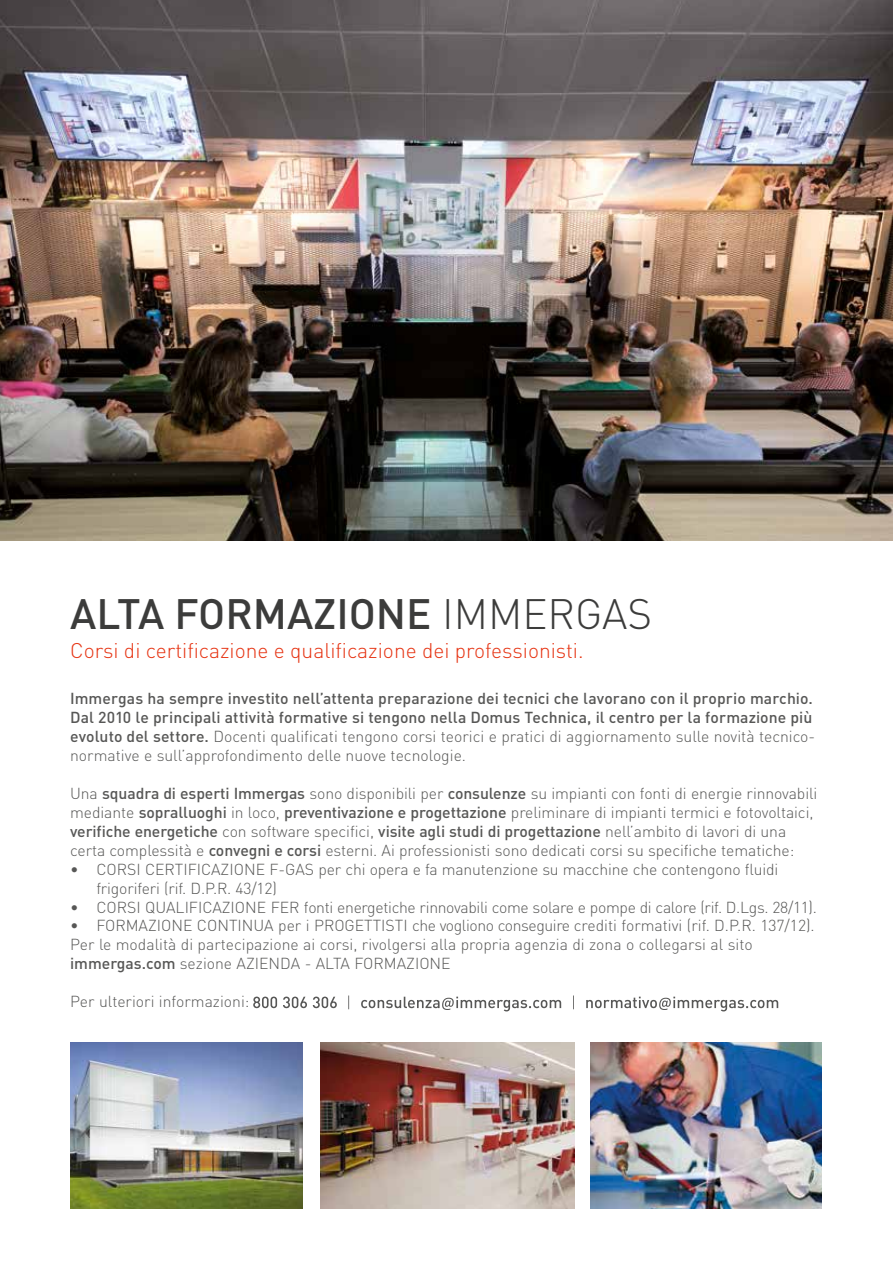
<style>
.page{position:relative;width:893px;height:1263px;background:#fff}
.page>*{position:absolute;margin:0;border:0;box-sizing:border-box;transform-origin:0 0}
.t1{font:500 42px "DIN";color:#3c3c3b}
.t2{font:300 21px "DIN";color:#e63312}
.t3{font:300 15.75px/18.9px "DIN";letter-spacing:-.005em;color:#575756}
.t4{font:500 15.75px/18.9px "DIN";letter-spacing:.005em;color:#575756}
.s1{font-weight:300}
.s2{font-weight:500}
</style>
<div class="page">
<img style="left:590px;top:1042px;width:232px;height:167px">
<img style="left:0;top:0;width:893px;height:540px">
<img style="left:71px;top:1042px;width:232px;height:167px">
<img style="left:320px;top:1042px;width:254px;height:167px">
<svg style="left:253px;top:995px;width:525px;height:16px"></svg>
<h1 class="t1" style="left:70px;top:587px;width:583px">ALTA FORMAZIONE <span class="s1">IMMERGAS</span></h1>
<h2 class="t2" style="left:70px;top:637px;width:515px">Corsi di certificazione e qualificazione dei professionisti.</h2>
<p class="t4" style="left:70px;top:689px;width:747px">Immergas ha sempre investito nell’attenta preparazione dei tecnici che lavorano con il proprio marchio.<br>Dal 2010 le principali attività formative si tengono nella Domus Technica, il centro per la formazione più evoluto del settore. <span class="s1">Docenti qualificati tengono corsi teorici e pratici di aggiornamento sulle novità tecnico&shy;normative e sull’approfondimento delle nuove tecnologie.</span></p>
<p class="t3" style="left:70px;top:784px;width:749px">Una <span class="s2">squadra di esperti Immergas</span> sono disponibili per <span class="s2">consulenze</span> su impianti con fonti di energie rinnovabili mediante <span class="s2">sopralluoghi</span> in loco, <span class="s2">preventivazione e progettazione</span> preliminare di impianti termici e fotovoltaici, <span class="s2">verifiche energetiche</span> con software specifici, <span class="s2">visite agli studi di progettazione</span> nell’ambito di lavori di una certa complessità e <span class="s2">convegni e corsi</span> esterni. Ai professionisti sono dedicati corsi su specifiche tematiche:</p>
<p class="t3" style="left:96px;top:859px;width:683px;text-indent:-26px">• CORSI CERTIFICAZIONE F-GAS per chi opera e fa manutenzione su macchine che contengono fluidi frigoriferi (rif. D.P.R. 43/12)</p>
<p class="t3" style="left:70px;top:897px;width:748px">• CORSI QUALIFICAZIONE FER fonti energetiche rinnovabili come solare e pompe di calore (rif. D.Lgs. 28/11).</p>
<p class="t3" style="left:70px;top:916px;width:746px">• FORMAZIONE CONTINUA per i PROGETTISTI che vogliono conseguire crediti formativi (rif. D.P.R. 137/12).<br>Per le modalità di partecipazione ai corsi, rivolgersi alla propria agenzia di zona o collegarsi al sito <span class="s2">immergas.com</span> sezione AZIENDA - ALTA FORMAZIONE</p>
<p class="t3" style="left:70px;top:992px;width:181px">Per ulteriori informazioni:</p>
</div>
